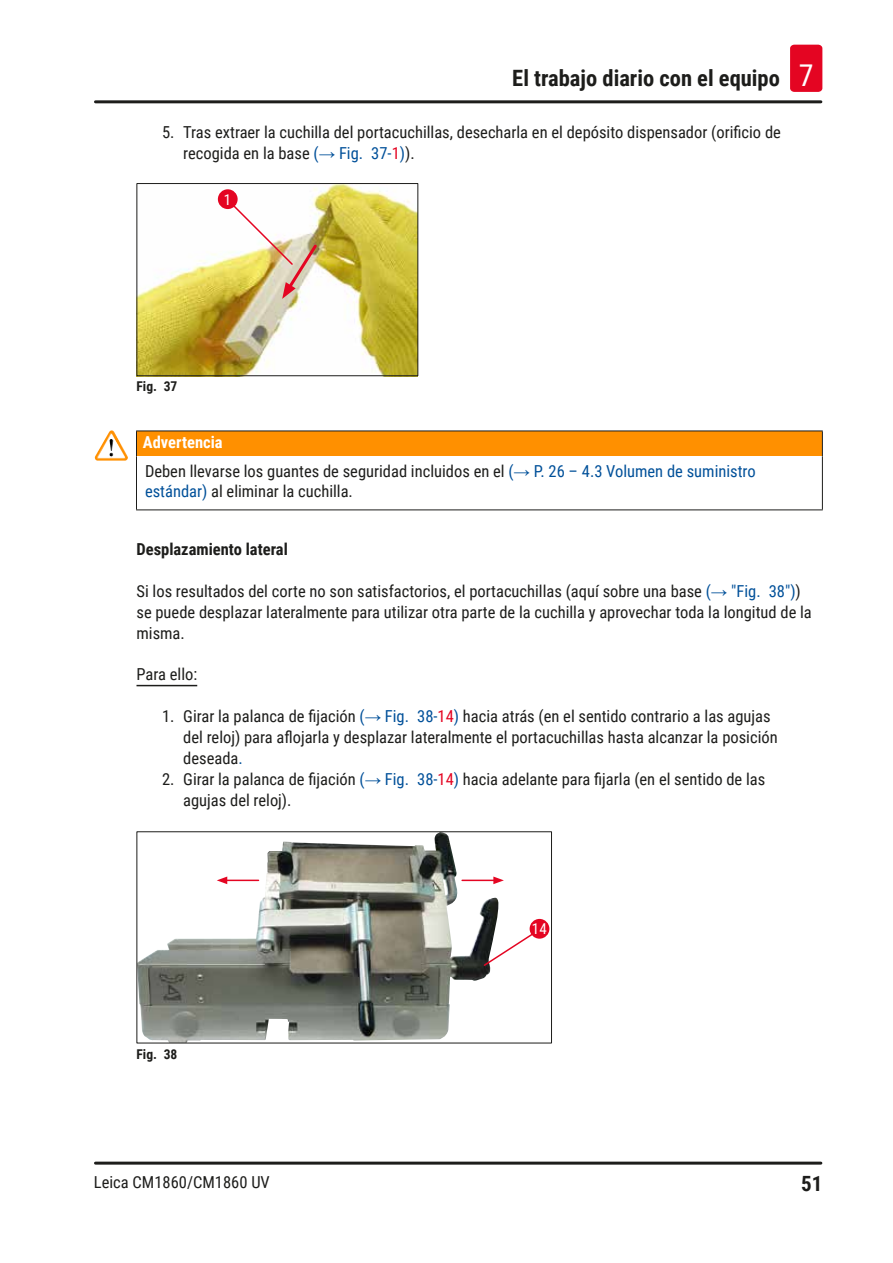
<style>
.page{position:relative;width:893px;height:1263px;background:#fff}
.page>*{position:absolute;margin:0;border:0;box-sizing:border-box;transform-origin:0 0}
.t1{font:700 22.5px "Roboto Condensed";color:#1d1d1b}
.t2{font:700 21px "Roboto Condensed";color:#1d1d1b}
.Description_text{font:16.5px/20.9px "Roboto Condensed";color:#1d1d1b}
.Source_of_danger{font:16.5px/19.8px "Roboto Condensed";color:#1d1d1b}
.Subheading{font:700 16.5px "Roboto Condensed";color:#1d1d1b}
.Signalword__no_use_a{font:700 16.5px "Roboto Condensed";color:#fff}
.I_Topic{font:16.5px "Roboto Condensed";color:#1d1d1b}
.t3{font:15px "Roboto Condensed";color:#fff}
.t4{font:700 13.5px "Roboto Condensed";color:#1d1d1b}
.s1{font-weight:400;font-size:30px;color:#fff}
.s2{color:#005099}
.s3{font-family:"Arial";color:#005099}
.s4{color:#e40522}
</style>
<div class="page">
<hr style="left:95px;top:100px;width:726px;height:3px;background:#1d1d1b">
<hr style="left:95px;top:1161px;width:726px;height:3px;background:#1d1d1b">
<div style="left:790px;top:45px;width:32px;height:47px;background:#e40522;border-radius:4px"></div>
<hr style="left:136px;top:685px;width:61px;height:1px;background:#1d1d1b">
<img style="left:137px;top:185px;width:280px;height:192px">
<img style="left:232px;top:204px;width:87px;height:95px">
<div style="left:218px;top:189px;width:20px;height:20px;background:#e40522;border-radius:50%"></div>
<div style="left:136px;top:183px;width:282px;height:193px;border:1px solid #1d1d1b"></div>
<div style="left:136px;top:431px;width:686px;height:25px;background:#ff9000"></div>
<hr style="left:136px;top:456px;width:1px;height:53px;background:#1d1d1b">
<hr style="left:822px;top:456px;width:1px;height:53px;background:#1d1d1b">
<hr style="left:136px;top:509px;width:687px;height:1px;background:#1d1d1b">
<hr style="left:136px;top:431px;width:687px;height:1px;background:#1d1d1b">
<svg style="left:136px;top:431px;width:1px;height:25px"></svg>
<svg style="left:822px;top:431px;width:1px;height:25px"></svg>
<img style="left:97px;top:430px;width:14px;height:23px">
<img style="left:138px;top:833px;width:361px;height:208px">
<hr style="left:462px;top:880px;width:34px;height:1px;background:#e40522">
<svg style="left:493px;top:876px;width:11px;height:8px"></svg>
<hr style="left:225px;top:880px;width:34px;height:1px;background:#e40522">
<svg style="left:217px;top:876px;width:10px;height:8px"></svg>
<svg style="left:482px;top:932px;width:50px;height:35px"></svg>
<div style="left:530px;top:919px;width:19px;height:20px;background:#e40522;border-radius:50%"></div>
<h1 class="t1" style="left:512px;top:63px;width:303px">El trabajo diario con el equipo <span class="s1">7</span></h1>
<p class="Description_text" style="left:183px;top:121px;width:599px;text-indent:-21px">5. Tras extraer la cuchilla del portacuchillas, desecharla en el depósito dispensador (orificio de recogida en la base <span class="s2">(</span><span class="s3">→</span> <span class="s2">Fig. 37‑</span><span class="s4">1</span><span class="s2">)</span>).</p>
<p class="t3" style="left:224px;top:189px;width:9px">1</p>
<p class="t4" style="left:137px;top:377px;width:42px">Fig. 37</p>
<p class="Signalword__no_use_a" style="left:143px;top:430px;width:81px">Advertencia</p>
<p class="Source_of_danger" style="left:145px;top:461px;width:612px">Deben llevarse los guantes de seguridad incluidos en el <span class="s2">(</span><span class="s3">→</span> <span class="s2">P. 26 – 4.3 Volumen de suministro estándar)</span> al eliminar la cuchilla.</p>
<p class="Subheading" style="left:136px;top:538px;width:153px">Desplazamiento lateral</p>
<p class="Description_text" style="left:136px;top:580px;width:677px">Si los resultados del corte no son satisfactorios, el portacuchillas (aquí sobre una base <span class="s2">(</span><span class="s3">→</span> <span class="s2">"Fig. 38")</span>) se puede desplazar lateralmente para utilizar otra parte de la cuchilla y aprovechar toda la longitud de la misma.</p>
<p class="I_Topic" style="left:136px;top:663px;width:62px">Para ello:</p>
<p class="Description_text" style="left:183px;top:705px;width:596px;text-indent:-21px">1. Girar la palanca de fijación <span class="s2">(</span><span class="s3">→</span> <span class="s2">Fig. 38‑</span><span class="s4">14</span><span class="s2">)</span> hacia atrás (en el sentido contrario a las agujas del reloj) para aflojarla y desplazar lateralmente el portacuchillas hasta alcanzar la posición deseada<span class="s2">.</span></p>
<p class="Description_text" style="left:183px;top:768px;width:584px;text-indent:-21px">2. Girar la palanca de fijación <span class="s2">(</span><span class="s3">→</span> <span class="s2">Fig. 38‑</span><span class="s4">14</span><span class="s2">)</span> hacia adelante para fijarla (en el sentido de las agujas del reloj).</p>
<p class="t4" style="left:137px;top:1044px;width:42px">Fig. 38</p>
<p class="t3" style="left:532px;top:918px;width:16px">14</p>
<p class="Description_text" style="left:94px;top:1171px;width:177px">Leica CM1860/CM1860 UV</p>
<p class="t2" style="left:801px;top:1169px;width:23px">51</p>
</div>
